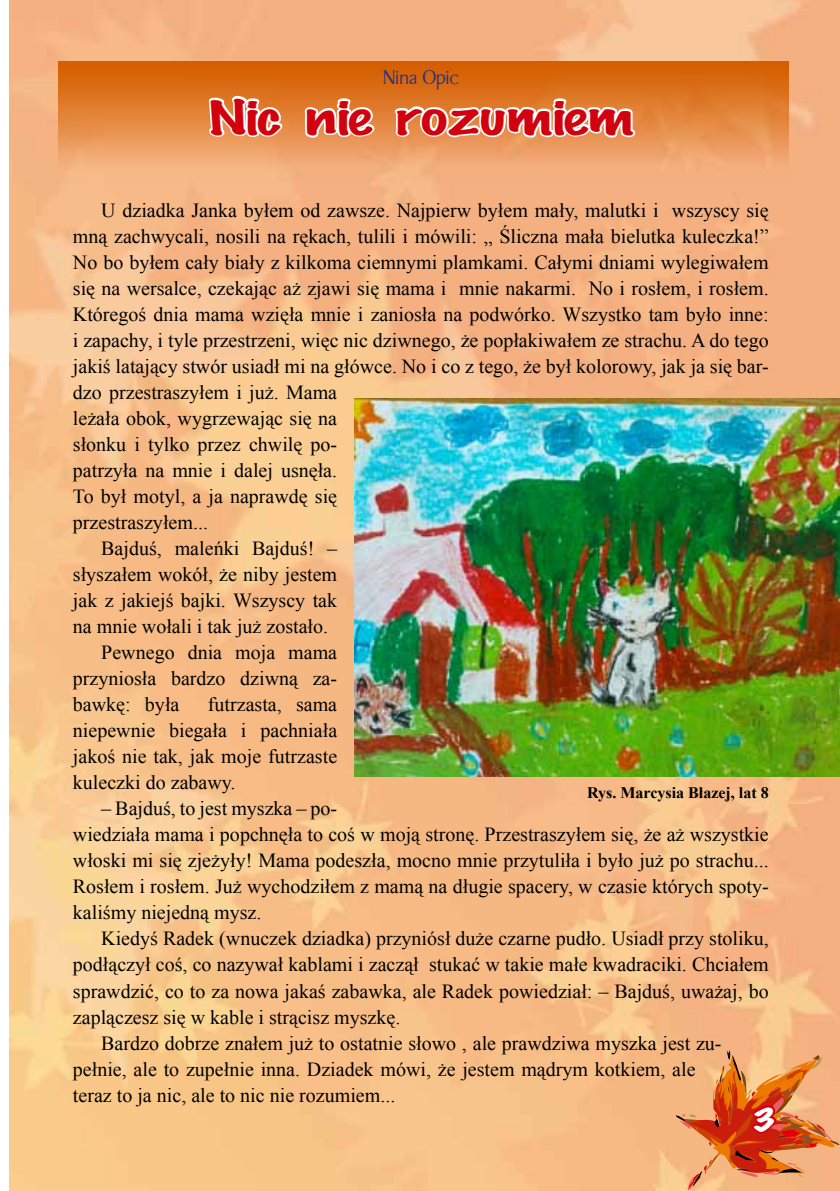
<style>
.page{position:relative;width:840px;height:1191px;background:#fff}
.page>*{position:absolute;margin:0;border:0;box-sizing:border-box;transform-origin:0 0}
.t1{font:48px "FL Pismo Reczne 6";color:#d1010e}
.t2{font:32px "FL Pismo Reczne 6";color:#fff}
.t3{font:20px/26px "Times New Roman";color:#000;text-align:justify}
.t4{font:20px "EFN Dustin";color:#243285}
.t5{font:700 16px "Times New Roman";color:#000}
</style>
<div class="page">
<img style="left:9px;top:0;width:830px;height:1191px">
<svg style="left:674px;top:951px;width:165px;height:240px;background:#ec9e6a"></svg>
<div style="left:58px;top:61px;width:729px;height:122px;background:linear-gradient(to bottom,#d35a00,#f7ba8d)"></div>
<svg style="left:206px;top:0;width:78px;height:240px;background:#efa974"></svg>
<svg style="left:302px;top:87px;width:75px;height:54px"></svg>
<svg style="left:393px;top:87px;width:245px;height:110px;background:#ea7"></svg>
<img style="left:354px;top:399px;width:485px;height:377px">
<p class="t4" style="left:382px;top:64px;width:77px">Nina Opic</p>
<h1 class="t1" style="left:208px;top:91px;width:427px">Nic nie rozumiem</h1>
<p class="t3" style="left:101px;top:197px;width:668px">U dziadka Janka byłem od zawsze. Najpierw byłem mały, malutki i wszyscy się</p>
<p class="t3" style="left:73px;top:223px;width:697px">mną zachwycali, nosili na rękach, tulili i mówili: „ Śliczna mała bielutka kuleczka!”</p>
<p class="t3" style="left:73px;top:249px;width:697px">No bo byłem cały biały z kilkoma ciemnymi plamkami. Całymi dniami wylegiwałem</p>
<p class="t3" style="left:73px;top:275px;width:697px">się na wersalce, czekając aż zjawi się mama i mnie nakarmi. No i rosłem, i rosłem.</p>
<p class="t3" style="left:73px;top:301px;width:697px">Któregoś dnia mama wzięła mnie i zaniosła na podwórko. Wszystko tam było inne:</p>
<p class="t3" style="left:73px;top:327px;width:697px">i zapachy, i tyle przestrzeni, więc nic dziwnego, że popłakiwałem ze strachu. A do tego</p>
<p class="t3" style="left:73px;top:353px;width:697px">jakiś latający stwór usiadł mi na główce. No i co z tego, że był kolorowy, jak ja się bar-</p>
<p class="t3" style="left:73px;top:379px;width:265px">dzo przestraszyłem i już. Mama</p>
<p class="t3" style="left:73px;top:405px;width:265px">leżała obok, wygrzewając się na</p>
<p class="t3" style="left:73px;top:431px;width:266px">słonku i tylko przez chwilę po-</p>
<p class="t3" style="left:73px;top:457px;width:265px">patrzyła na mnie i dalej usnęła.</p>
<p class="t3" style="left:73px;top:483px;width:265px">To był motyl, a ja naprawdę się</p>
<p class="t3" style="left:73px;top:509px;width:136px">przestraszyłem...</p>
<p class="t3" style="left:101px;top:535px;width:237px">Bajduś, maleńki Bajduś! –</p>
<p class="t3" style="left:73px;top:561px;width:265px">słyszałem wokół, że niby jestem</p>
<p class="t3" style="left:73px;top:587px;width:265px">jak z jakiejś bajki. Wszyscy tak</p>
<p class="t3" style="left:73px;top:613px;width:256px">na mnie wołali i tak już zostało.</p>
<p class="t3" style="left:101px;top:639px;width:237px">Pewnego dnia moja mama</p>
<p class="t3" style="left:73px;top:665px;width:265px">przyniosła bardzo dziwną za-</p>
<p class="t3" style="left:73px;top:691px;width:108px">bawkę: była</p>
<p class="t3" style="left:73px;top:691px;width:266px;text-indent:135px">futrzasta, sama niepewnie biegała i pachniała jakoś nie tak, jak moje futrzaste kuleczki do zabawy.</p>
<p class="t3" style="left:73px;top:795px;width:697px;text-align:left;text-indent:28px">– Bajduś, to jest myszka – po-<br>wiedziała mama i popchnęła to coś w moją stronę. Przestraszyłem się, że aż wszystkie włoski mi się zjeżyły! Mama podeszła, mocno mnie przytuliła i było już po strachu...<br>Rosłem i rosłem. Już wychodziłem z mamą na długie spacery, w czasie których spoty&shy;kaliśmy niejedną mysz.</p>
<p class="t3" style="left:101px;top:925px;width:668px">Kiedyś Radek (wnuczek dziadka) przyniósł duże czarne pudło. Usiadł przy stoliku,</p>
<p class="t3" style="left:73px;top:951px;width:697px">podłączył coś, co nazywał kablami i zaczął stukać w takie małe kwadraciki. Chciałem</p>
<p class="t3" style="left:73px;top:977px;width:697px">sprawdzić, co to za nowa jakaś zabawka, ale Radek powiedział: – Bajduś, uważaj, bo</p>
<p class="t3" style="left:73px;top:1003px;width:329px">zaplączesz się w kable i strącisz myszkę.</p>
<p class="t3" style="left:101px;top:1029px;width:621px">Bardzo dobrze znałem już to ostatnie słowo , ale prawdziwa myszka jest zu-</p>
<p class="t3" style="left:73px;top:1055px;width:624px">pełnie, ale to zupełnie inna. Dziadek mówi, że jestem mądrym kotkiem, ale</p>
<p class="t3" style="left:73px;top:1081px;width:324px">teraz to ja nic, ale to nic nie rozumiem...</p>
<p class="t5" style="left:587px;top:781px;width:183px">Rys. Marcysia Błazej, lat 8</p>
<h2 class="t2" style="left:753px;top:1102px;width:22px">3</h2>
</div>
